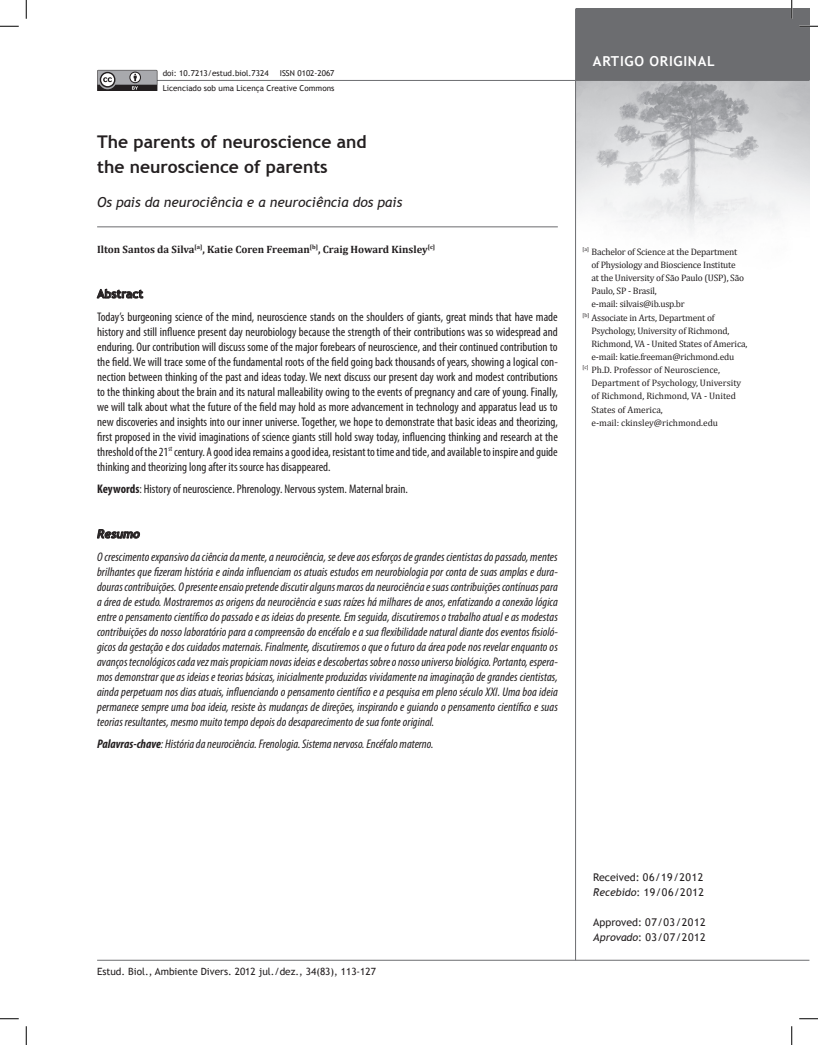
<style>
.page{position:relative;width:818px;height:1045px;background:#fff}
.page>*{position:absolute;margin:0;border:0;box-sizing:border-box;transform-origin:0 0}
.Título_Original{font:700 17.5px/25px "Trebuchet MS";color:#231f20}
.Título_-_LEM{font:italic 13.75px "Trebuchet MS";color:#231f20}
.Gênero{font:700 13.75px "Trebuchet MS";letter-spacing:.05em;color:#fff}
.Texto_-_Abstract_EN{font:italic condensed 12.5px/15px "Myriad Pro";letter-spacing:.005em;color:#231f20;text-align:justify}
.Texto_-_Resumo_PT{font:condensed 12.5px/15px "Myriad Pro";color:#231f20;text-align:justify}
.Keywords_EN{font:italic condensed 12.5px "Myriad Pro";color:#231f20}
.Palavras-chave_PT{font:condensed 12.5px "Myriad Pro";color:#231f20}
.Título_-_Resumo{font:700 11.88px "Trebuchet MS";color:#231f20}
.Título_-_Abstract{font:italic 700 11.88px "Trebuchet";color:#231f20}
.Nomes_-_Autores{font:700 10.62px "Cambria";color:#231f20}
.Datas{font:10.62px "Trebuchet MS";color:#231f20}
.Datas-2{font:10.62px "Trebuchet MS";letter-spacing:.05em;color:#231f20}
.Rodapé{font:10px "Trebuchet MS";color:#231f20}
.t1{font:9.38px "Cambria";letter-spacing:-.02em;color:#231f20}
.t2{font:9.38px "Cambria";color:#231f20}
.Cabeçalho_Commons{font:8.12px "Trebuchet MS";color:#231f20}
.s1{font-weight:700}
.s2{font-style:italic}
</style>
<div class="page">
<img style="left:576px;top:81px;width:233px;height:159px">
<hr style="left:97px;top:960px;width:712px;height:1px;background:#6c6d70">
<hr style="left:575px;top:9px;width:1px;height:951px;background:#6c6d70">
<hr style="left:101px;top:80px;width:708px;height:1px;background:#6c6d70">
<div style="left:575px;top:9px;width:234px;height:71px;background:#6c6d70"></div>
<svg style="left:97px;top:70px;width:60px;height:21px"></svg>
<hr style="left:97px;top:226px;width:461px;height:1px;background:#6c6d70">
<svg style="left:97px;top:289px;width:46px;height:9px"></svg>
<svg style="left:97px;top:529px;width:43px;height:10px"></svg>
<svg style="left:0;top:25px;width:19px;height:2px"></svg>
<svg style="left:799px;top:25px;width:19px;height:2px"></svg>
<svg style="left:0;top:1018px;width:19px;height:1px"></svg>
<svg style="left:799px;top:1018px;width:19px;height:1px"></svg>
<svg style="left:25px;top:0;width:2px;height:19px"></svg>
<svg style="left:25px;top:1026px;width:2px;height:19px"></svg>
<svg style="left:791px;top:0;width:1px;height:19px"></svg>
<svg style="left:791px;top:1026px;width:1px;height:19px"></svg>
<p class="Cabeçalho_Commons" style="left:163px;top:68px;width:107px">doi: 10.7213/estud.biol.7324</p>
<p class="Cabeçalho_Commons" style="left:163px;top:83px;width:173px">Licenciado sob uma Licença Creative Commons</p>
<p class="Cabeçalho_Commons" style="left:280px;top:68px;width:56px">ISSN 0102-2067</p>
<p class="Título_Original" style="left:97px;top:129px;width:271px">The parents of neuroscience and the neuroscience of parents</p>
<p class="Título_-_LEM" style="left:97px;top:194px;width:307px">Os pais da neurociência e a neurociência dos pais</p>
<p class="Nomes_-_Autores" style="left:97px;top:243px;width:340px">Ilton Santos da Silva<sup>[a]</sup>, Katie Coren Freeman<sup>[b]</sup>, Craig Howard Kinsley<sup>[c]</sup></p>
<p class="Título_-_Resumo" style="left:97px;top:286px;width:48px">Abstract</p>
<p class="Texto_-_Resumo_PT" style="left:97px;top:309px;width:462px">Today’s burgeoning science of the mind, neuroscience stands on the shoulders of giants, great minds that have made history and still influence present day neurobiology because the strength of their contributions was so widespread and enduring. Our contribution will discuss some of the major forebears of neuroscience, and their continued contribution to the field. We will trace some of the fundamental roots of the field going back thousands of years, showing a logical con&shy;nection between thinking of the past and ideas today. We next discuss our present day work and modest contributions to the thinking about the brain and its natural malleability owing to the events of pregnancy and care of young. Finally, we will talk about what the future of the field may hold as more advancement in technology and apparatus lead us to new discoveries and insights into our inner universe. Together, we hope to demonstrate that basic ideas and theorizing, first proposed in the vivid imaginations of science giants still hold sway today, influencing thinking and research at the threshold of the 21<sup>st</sup> century. A good idea remains a good idea, resistant to time and tide, and available to inspire and guide thinking and theorizing long after its source has disappeared.</p>
<p class="Palavras-chave_PT" style="left:97px;top:481px;width:312px"><span class="s1">Keywords</span>: History of neuroscience. Phrenology. Nervous system. Maternal brain.</p>
<p class="Título_-_Abstract" style="left:97px;top:526px;width:44px">Resumo</p>
<p class="Texto_-_Abstract_EN" style="left:97px;top:549px;width:462px">O crescimento expansivo da ciência da mente, a neurociência, se deve aos esforços de grandes cientistas do passado, mentes brilhantes que fizeram história e ainda influenciam os atuais estudos em neurobiologia por conta de suas amplas e dura&shy;douras contribuições. O presente ensaio pretende discutir alguns marcos da neurociência e suas contribuições contínuas para a área de estudo. Mostraremos as origens da neurociência e suas raízes há milhares de anos, enfatizando a conexão lógica entre o pensamento científico do passado e as ideias do presente. Em seguida, discutiremos o trabalho atual e as modestas contribuições do nosso laboratório para a compreensão do encéfalo e a sua flexibilidade natural diante dos eventos fisioló&shy;gicos da gestação e dos cuidados maternais. Finalmente, discutiremos o que o futuro da área pode nos revelar enquanto os avanços tecnológicos cada vez mais propiciam novas ideias e descobertas sobre o nosso universo biológico. Portanto, espera&shy;mos demonstrar que as ideias e teorias básicas, inicialmente produzidas vividamente na imaginação de grandes cientistas, ainda perpetuam nos dias atuais, influenciando o pensamento científico e a pesquisa em pleno século XXI. Uma boa ideia permanece sempre uma boa ideia, resiste às mudanças de direções, inspirando e guiando o pensamento científico e suas teorias resultantes, mesmo muito tempo depois do desaparecimento de sua fonte original.</p>
<p class="Keywords_EN" style="left:97px;top:736px;width:338px"><span class="s1">Palavras-chave</span>: História da neurociência. Frenologia. Sistema nervoso. Encéfalo materno.</p>
<p class="Gênero" style="left:593px;top:53px;width:123px">ARTIGO ORIGINAL</p>
<p class="t1" style="left:583px;top:246px;width:156px"><sup>[a]</sup> Bachelor of Science at the Department</p>
<p class="t1" style="left:591px;top:259px;width:146px">of Physiology and Bioscience Institute</p>
<p class="t1" style="left:591px;top:272px;width:154px">at the University of São Paulo (USP), São</p>
<p class="t1" style="left:591px;top:286px;width:67px">Paulo, SP - Brasil,</p>
<p class="t1" style="left:591px;top:299px;width:95px">e-mail: silvais@ib.usp.br</p>
<p class="t1" style="left:583px;top:312px;width:134px"><sup>[b]</sup> Associate in Arts, Department of</p>
<p class="t1" style="left:591px;top:325px;width:139px">Psychology, University of Richmond,</p>
<p class="t1" style="left:591px;top:338px;width:157px">Richmond, VA - United States of America,</p>
<p class="t1" style="left:591px;top:351px;width:144px">e-mail: katie.freeman@richmond.edu</p>
<p class="t2" style="left:583px;top:364px;width:139px"><sup>[c]</sup> Ph.D. Professor of Neuroscience,</p>
<p class="t2" style="left:591px;top:377px;width:151px">Department of Psychology, University</p>
<p class="t2" style="left:591px;top:391px;width:146px">of Richmond, Richmond, VA - United</p>
<p class="t2" style="left:591px;top:404px;width:73px">States of America,</p>
<p class="t2" style="left:591px;top:417px;width:128px">e-mail: ckinsley@richmond.edu</p>
<p class="Rodapé" style="left:97px;top:965px;width:280px">Estud. Biol., Ambiente Divers. 2012 jul./dez., 34(83), 113-127</p>
<p class="Datas" style="left:593px;top:871px;width:112px">Received: 06/19/2012</p>
<p class="Datas-2" style="left:593px;top:886px;width:112px"><span class="s2">Recebido</span>: 19/06/2012</p>
<p class="Datas" style="left:593px;top:916px;width:114px">Approved: 07/03/2012</p>
<p class="Datas-2" style="left:593px;top:931px;width:114px"><span class="s2">Aprovado</span>: 03/07/2012</p>
</div>
